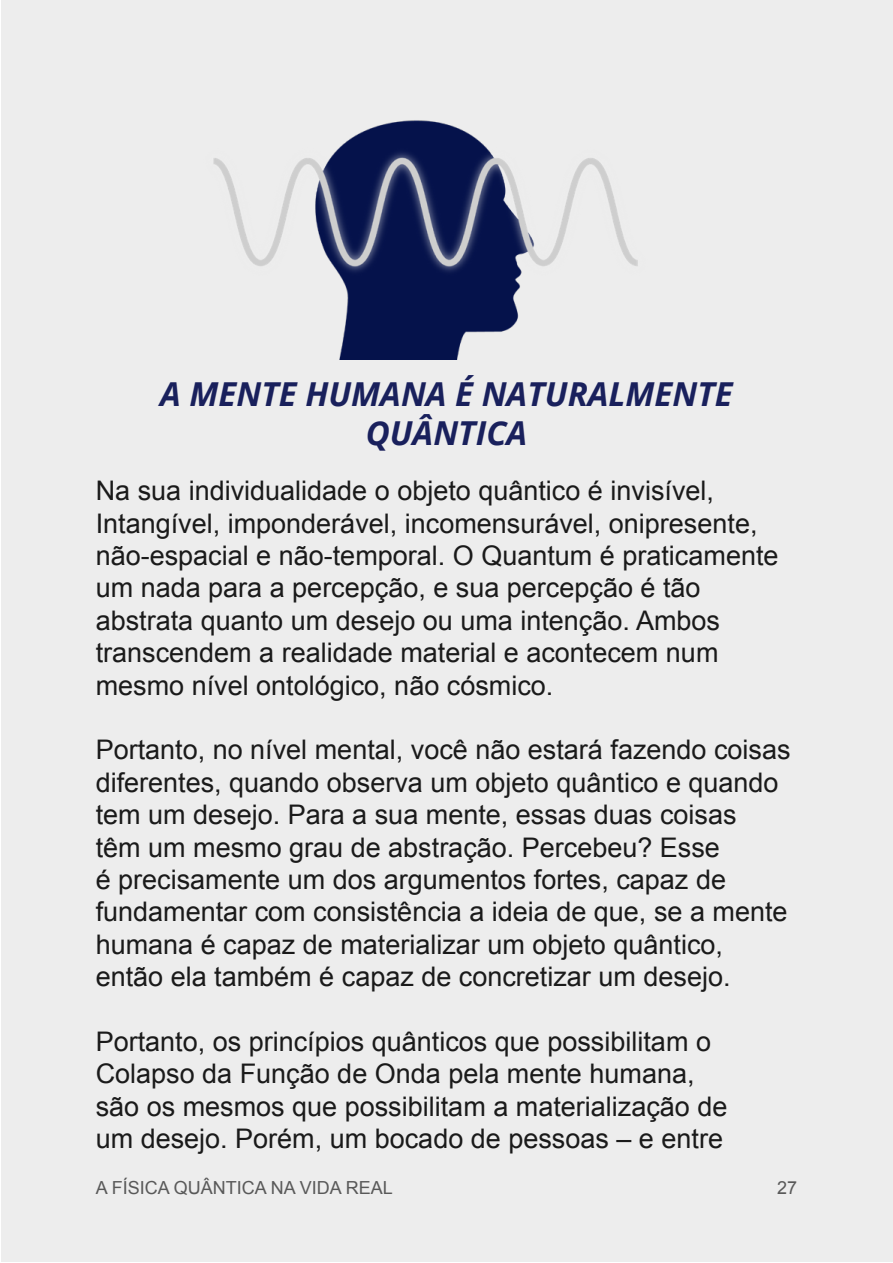
<style>
.page{position:relative;width:893px;height:1263px;background:#fff}
.page>*{position:absolute;margin:0;border:0;box-sizing:border-box;transform-origin:0 0}
.t1{font:italic 700 33px/39.6px "Open Sans";color:#19205c;text-align:center}
.t2{font:27px/32.4px "Arial";color:#1a1a1a}
.t3{font:18px "Arial";color:#595959}
</style>
<div class="page">
<div style="left:1px;top:1px;width:891px;height:1261px;background:#ededed"></div>
<img style="left:213px;top:120px;width:425px;height:239px">
<p class="t1" style="left:160px;top:373px;width:574px">A MENTE HUMANA É NATURALMENTE<br>QUÂNTICA</p>
<p class="t2" style="left:96px;top:475px;width:684px">Na sua individualidade o objeto quântico é invisível, Intangível, imponderável, incomensurável, onipresente, não-espacial e não-temporal. O Quantum é praticamente um nada para a percepção, e sua percepção é tão abstrata quanto um desejo ou uma intenção. Ambos transcendem a realidade material e acontecem num mesmo nível ontológico, não cósmico.</p>
<p class="t2" style="left:96px;top:734px;width:696px">Portanto, no nível mental, você não estará fazendo coisas diferentes, quando observa um objeto quântico e quando tem um desejo. Para a sua mente, essas duas coisas<br>têm um mesmo grau de abstração. Percebeu? Esse<br>é precisamente um dos argumentos fortes, capaz de fundamentar com consistência a ideia de que, se a mente humana é capaz de materializar um objeto quântico, então ela também é capaz de concretizar um desejo.</p>
<p class="t2" style="left:96px;top:1026px;width:633px">Portanto, os princípios quânticos que possibilitam o Colapso da Função de Onda pela mente humana, são os mesmos que possibilitam a materialização de um desejo. Porém, um bocado de pessoas – e entre</p>
<p class="t3" style="left:96px;top:1176px;width:299px">A FÍSICA QUÂNTICA NA VIDA REAL</p>
<p class="t3" style="left:777px;top:1176px;width:22px">27</p>
</div>
